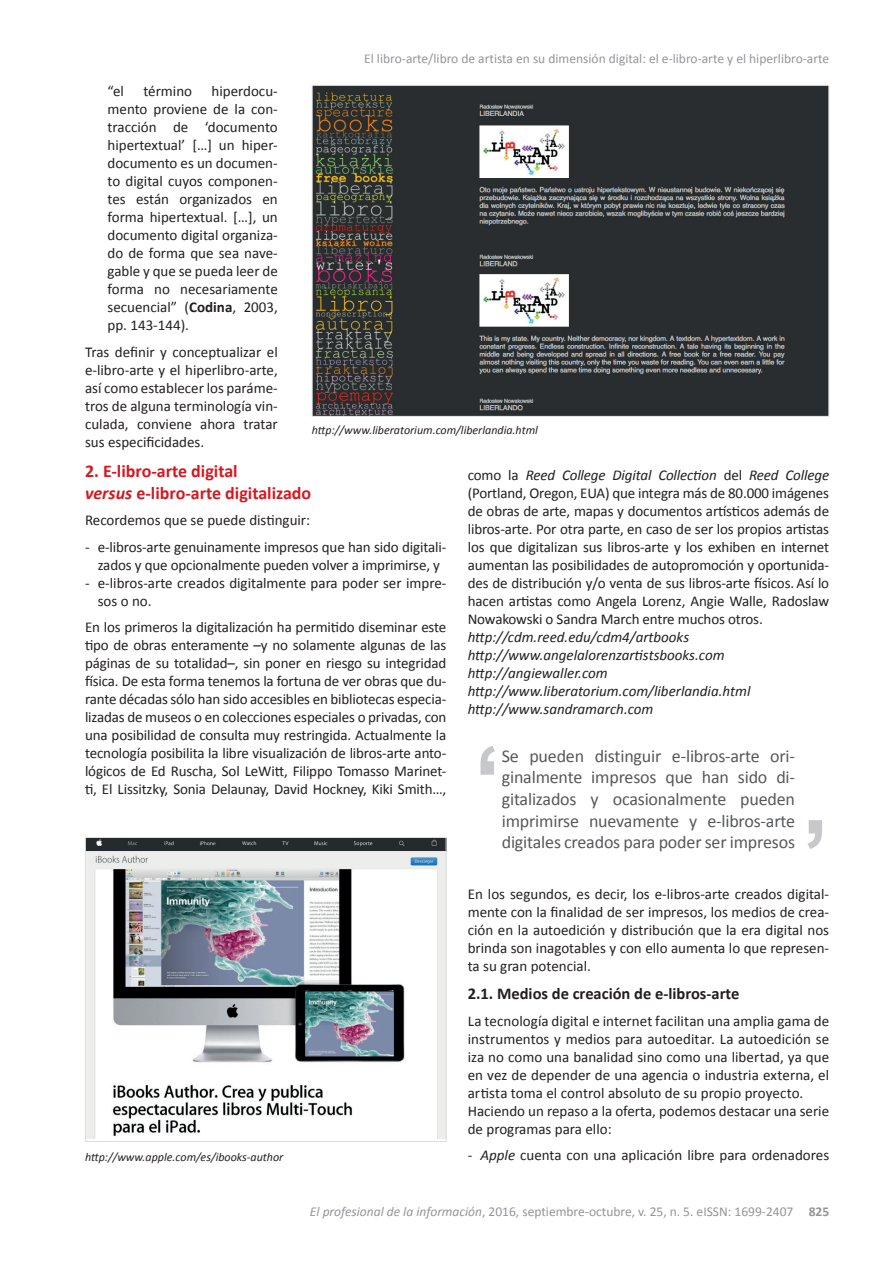
<style>
.page{position:relative;width:893px;height:1263px;background:#fff}
.page>*{position:absolute;margin:0;border:0;box-sizing:border-box;transform-origin:0 0}
.t1{font:18px/21.6px "Calibri";letter-spacing:-.01em;color:#57585a;text-align:justify}
.t2{font:700 18px/21.6px "Calibri";color:#d7171f}
.t3{font:700 16.5px "Calibri";color:#231f20}
.t4{font:15px/18px "Calibri";color:#231f20;text-align:justify}
.t5{font:italic 15px/18px "Calibri";color:#231f20}
.t6{font:13.5px "Calibri";color:#939598}
.t7{font:italic 12px "Calibri";color:#231f20}
.s1{font-weight:700}
.s2{font-style:italic}
</style>
<div class="page">
<svg style="left:808px;top:820px;width:14px;height:29px"></svg>
<svg style="left:480px;top:746px;width:15px;height:29px"></svg>
<img style="left:314px;top:87px;width:513px;height:328px">
<img style="left:87px;top:839px;width:357px;height:300px">
<div style="left:85px;top:837px;width:361px;height:305px;border:1px solid #dcdddf"></div>
<p class="t6" style="left:364px;top:50px;width:466px">El libro-arte/libro de artista en su dimensión digital: el e-libro-arte y el hiperlibro-arte</p>
<p class="t4" style="left:108px;top:82px;width:18px">“el</p>
<p class="t4" style="left:143px;top:82px;width:50px">término</p>
<p class="t4" style="left:108px;top:82px;width:172px;text-indent:104px">hiperdocu&shy;mento proviene de la con&shy;tracción de ‘documento hipertextual’ […] un hiper&shy;documento es un documen&shy;to digital cuyos componen&shy;tes están organizados en forma hipertextual. […], un documento digital organiza&shy;do de forma que sea nave&shy;gable y que se pueda leer de forma no necesariamente secuencial” (<span class="s1">Codina</span>, 2003, pp. 143-144).</p>
<p class="t4" style="left:85px;top:343px;width:194px">Tras definir y conceptualizar el e-libro-arte y el hiperlibro-arte, así como establecer los paráme&shy;tros de alguna terminología vin&shy;culada, conviene ahora tratar sus especificidades.</p>
<p class="t2" style="left:85px;top:460px;width:228px">2. E-libro-arte digital<br><span class="s2">versus</span> e-libro-arte digitalizado</p>
<p class="t4" style="left:85px;top:511px;width:227px">Recordemos que se puede distinguir:</p>
<p class="t4" style="left:85px;top:538px;width:363px;text-align:center">- e-libros-arte genuinamente impresos que han sido digitali&shy;zados y que opcionalmente pueden volver a imprimirse, y</p>
<p class="t4" style="left:98px;top:574px;width:350px;text-indent:-13px">- e-libros-arte creados digitalmente para poder ser impre&shy;sos o no.</p>
<p class="t4" style="left:85px;top:618px;width:363px">En los primeros la digitalización ha permitido diseminar este tipo de obras enteramente –y no solamente algunas de las páginas de su totalidad–, sin poner en riesgo su integridad física. De esta forma tenemos la fortuna de ver obras que du&shy;rante décadas sólo han sido accesibles en bibliotecas especia&shy;lizadas de museos o en colecciones especiales o privadas, con una posibilidad de consulta muy restringida. Actualmente la tecnología posibilita la libre visualización de libros-arte anto&shy;lógicos de Ed Ruscha, Sol LeWitt, Filippo Tomasso Marinet&shy;ti, El Lissitzky, Sonia Delaunay, David Hockney, Kiki Smith…,</p>
<p class="t7" style="left:312px;top:422px;width:228px">http://www.liberatorium.com/liberlandia.html</p>
<p class="t4" style="left:468px;top:466px;width:363px">como la <span class="s2">Reed College Digital Collection</span> del <span class="s2">Reed College </span>(Portland, Oregon, EUA) que integra más de 80.000 imágenes de obras de arte, mapas y documentos artísticos además de libros-arte. Por otra parte, en caso de ser los propios artistas los que digitalizan sus libros-arte y los exhiben en internet aumentan las posibilidades de autopromoción y oportunida&shy;des de distribución y/o venta de sus libros-arte físicos. Así lo hacen artistas como Angela Lorenz, Angie Walle, Radoslaw Nowakowski o Sandra March entre muchos otros.</p>
<p class="t5" style="left:468px;top:628px;width:284px">http://cdm.reed.edu/cdm4/artbooks http://www.angelalorenzartistsbooks.com http://angiewaller.com http://www.liberatorium.com/liberlandia.html http://www.sandramarch.com</p>
<p class="t1" style="left:502px;top:745px;width:295px">Se pueden distinguir e-libros-arte ori&shy;ginalmente impresos que han sido di&shy;gitalizados y ocasionalmente pueden imprimirse nuevamente y e-libros-arte digitales creados para poder ser impresos</p>
<p class="t7" style="left:85px;top:1148px;width:200px">http://www.apple.com/es/ibooks-author</p>
<p class="t4" style="left:468px;top:885px;width:363px">En los segundos, es decir, los e-libros-arte creados digital&shy;mente con la finalidad de ser impresos, los medios de crea&shy;ción en la autoedición y distribución que la era digital nos brinda son inagotables y con ello aumenta lo que represen&shy;ta su gran potencial.</p>
<p class="t3" style="left:468px;top:983px;width:273px">2.1. Medios de creación de e-libros-arte</p>
<p class="t4" style="left:468px;top:1012px;width:363px;text-align:left">La tecnología digital e internet facilitan una amplia gama de instrumentos y medios para autoeditar. La autoedición se iza no como una banalidad sino como una libertad, ya que en vez de depender de una agencia o industria externa, el artista toma el control absoluto de su propio proyecto.<br>Haciendo un repaso a la oferta, podemos destacar una serie de programas para ello:</p>
<p class="t4" style="left:468px;top:1146px;width:363px">- <span class="s2">Apple</span> cuenta con una aplicación libre para ordenadores</p>
<p class="t6" style="left:310px;top:1203px;width:521px"><span class="s2">El profesional de la información</span>, 2016, septiembre-octubre, v. 25, n. 5. eISSN: 1699-2407 <span class="s1">825</span></p>
</div>
